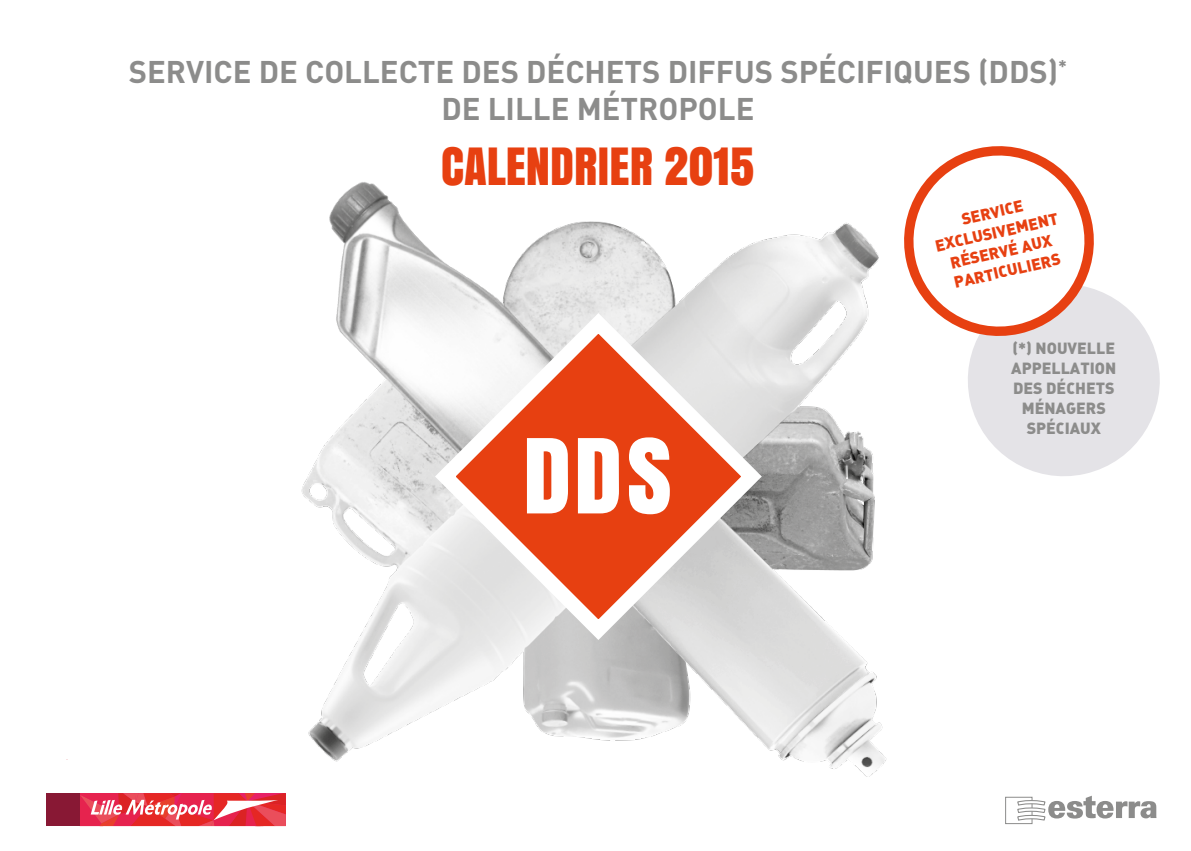
<style>
.page{position:relative;width:1191px;height:851px;background:#fff}
.page>*{position:absolute;margin:0;border:0;box-sizing:border-box;transform-origin:0 0}
.t1{font:48px "Anton";color:#e74011}
.t2{font:700 31px/37.2px "DIN";color:#8c8c8b;text-align:center}
.t3{font:16px/20px "DIN Black Alternate";color:#8c8c8b;text-align:center}
.t4{font:16px/20px "DIN Black Alternate";color:#e74011;text-align:center}
</style>
<div class="page">
<img style="left:116px;top:182px;width:771px;height:645px">
<svg style="left:425px;top:303px;width:347px;height:347px"></svg>
<svg style="left:527px;top:438px;width:41px;height:75px"></svg>
<svg style="left:578px;top:438px;width:41px;height:75px"></svg>
<svg style="left:629px;top:437px;width:41px;height:77px"></svg>
<svg style="left:1005px;top:795px;width:151px;height:30px"></svg>
<div style="left:46px;top:793px;width:34px;height:33px;background:#881834"></div>
<svg style="left:80px;top:793px;width:206px;height:33px;background:#e9505e"></svg>
<svg style="left:968px;top:291px;width:192px;height:185px;fill:#e4e3e7"></svg>
<svg style="left:904px;top:146px;width:194px;height:205px"></svg>
<p class="t2" style="left:129px;top:52px;width:939px">SERVICE DE COLLECTE DES DÉCHETS DIFFUS SPÉCIFIQUES (DDS)<sup>*<br></sup>DE LILLE MÉTROPOLE</p>
<h1 class="t1" style="left:441px;top:129px;width:315px">CALENDRIER 2015</h1>
<p class="t4" style="left:928px;top:216px;width:127px;rotate:-13deg">SERVICE<br>EXCLUSIVEMENT<br>RÉSERVÉ AUX<br>PARTICULIERS</p>
<p class="t3" style="left:1011px;top:337px;width:107px">(*) NOUVELLE<br>APPELLATION<br>DES DÉCHETS<br>MÉNAGERS<br>SPÉCIAUX</p>
</div>
